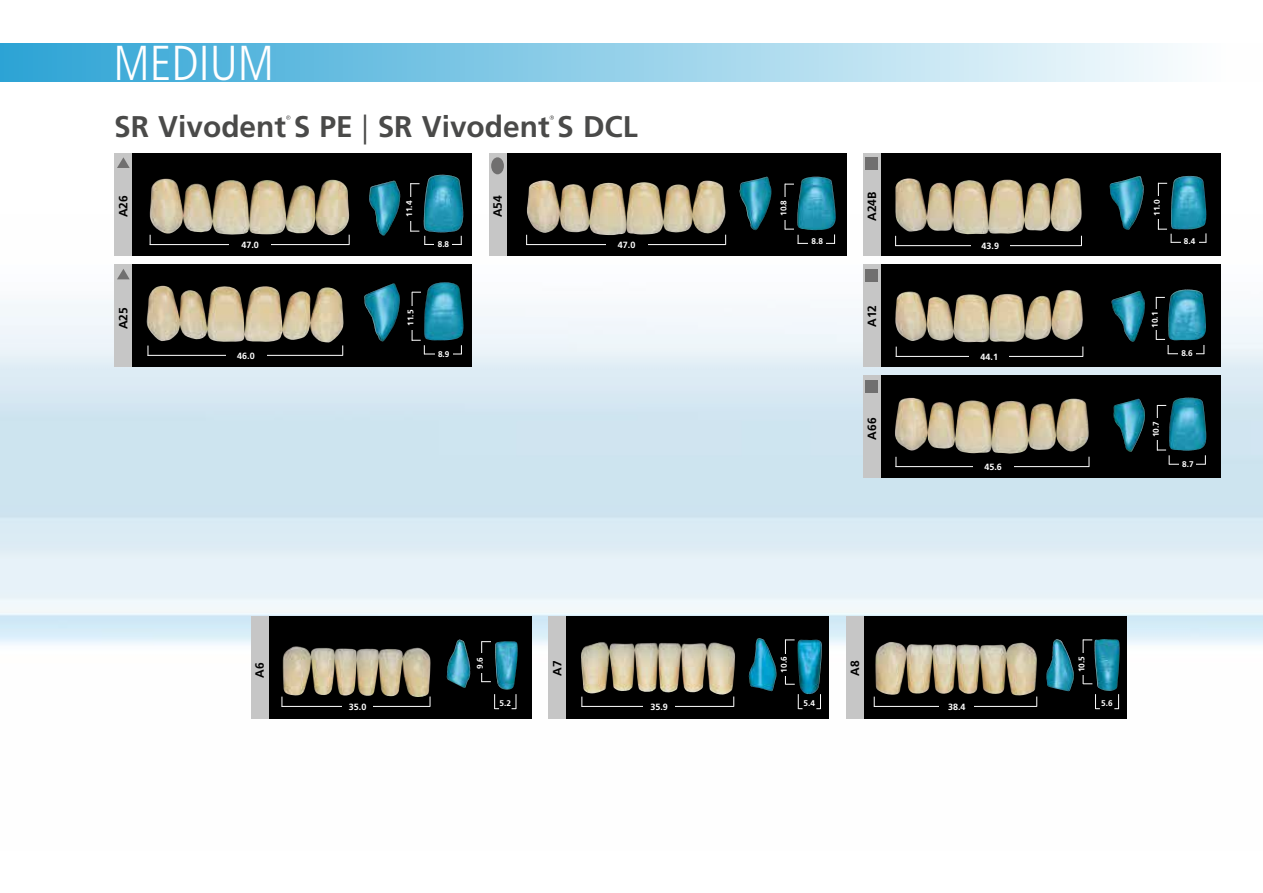
<style>
.page{position:relative;width:1263px;height:893px;background:#fff}
.page>*{position:absolute;margin:0;border:0;box-sizing:border-box;transform-origin:0 0}
.t1{font:300 condensed 49.05px "Frutiger";color:#fff}
.t2{font:700 29.85px "Frutiger";color:#4a4a49}
.t3{font:700 12px "Frutiger";color:#000}
.t4{font:700 9px "Frutiger";color:#fff}
.t5{font:700 8.25px "Frutiger";color:#fff}
.s1{font-weight:300}
</style>
<div class="page">
<img style="left:0;top:215px;width:1263px;height:504px">
<div style="left:0;top:43px;width:1263px;height:39px;background:linear-gradient(to right,#2ca3d5,#fff)"></div>
<hr style="left:1262px;top:43px;width:1px;height:39px;background:#2ba3d5">
<div style="left:863px;top:264px;width:357px;height:102px;background:#000"></div>
<img style="left:895px;top:290px;width:188px;height:52px">
<div style="left:489px;top:153px;width:357px;height:102px;background:#000"></div>
<img style="left:526px;top:180px;width:200px;height:55px">
<div style="left:489px;top:153px;width:17px;height:102px;background:#c6c6c6"></div>
<div style="left:863px;top:264px;width:17px;height:102px;background:#c6c6c6"></div>
<hr style="left:526px;top:244px;width:200px;height:1px;background:#fff">
<div style="left:606px;top:241px;width:41px;height:9px;background:#000"></div>
<hr style="left:896px;top:356px;width:187px;height:1px;background:#fff">
<div style="left:970px;top:353px;width:39px;height:9px;background:#000"></div>
<hr style="left:798px;top:243px;width:37px;height:1px;background:#fff">
<hr style="left:1168px;top:353px;width:36px;height:1px;background:#fff">
<img style="left:797px;top:177px;width:39px;height:53px">
<div style="left:809px;top:238px;width:17px;height:6px;background:#000"></div>
<img style="left:740px;top:177px;width:26px;height:45px">
<svg style="left:786px;top:229px;width:13px;height:15px"></svg>
<hr style="left:785px;top:184px;width:1px;height:46px;background:#fff">
<div style="left:780px;top:197px;width:9px;height:22px;background:#000"></div>
<div style="left:863px;top:153px;width:357px;height:102px;background:#000"></div>
<img style="left:895px;top:178px;width:187px;height:56px">
<div style="left:863px;top:153px;width:17px;height:102px;background:#c6c6c6"></div>
<hr style="left:895px;top:245px;width:186px;height:1px;background:#fff">
<div style="left:971px;top:242px;width:39px;height:9px;background:#000"></div>
<img style="left:1171px;top:176px;width:35px;height:53px">
<hr style="left:1171px;top:242px;width:35px;height:1px;background:#fff">
<div style="left:1181px;top:238px;width:17px;height:6px;background:#000"></div>
<img style="left:1109px;top:176px;width:29px;height:40px">
<svg style="left:1159px;top:229px;width:13px;height:14px"></svg>
<hr style="left:1158px;top:183px;width:1px;height:47px;background:#fff">
<div style="left:1154px;top:196px;width:9px;height:23px;background:#000"></div>
<img style="left:1168px;top:290px;width:33px;height:50px">
<div style="left:1178px;top:350px;width:17px;height:6px;background:#000"></div>
<img style="left:1111px;top:291px;width:28px;height:33px">
<svg style="left:1157px;top:339px;width:12px;height:15px"></svg>
<hr style="left:1156px;top:297px;width:1px;height:43px;background:#fff">
<div style="left:1151px;top:309px;width:9px;height:21px;background:#000"></div>
<div style="left:115px;top:153px;width:357px;height:102px;background:#000"></div>
<img style="left:149px;top:179px;width:200px;height:57px">
<div style="left:115px;top:153px;width:17px;height:102px;background:#c6c6c6"></div>
<hr style="left:150px;top:244px;width:199px;height:1px;background:#fff">
<div style="left:229px;top:241px;width:42px;height:9px;background:#000"></div>
<img style="left:424px;top:175px;width:39px;height:58px">
<img style="left:369px;top:181px;width:25px;height:54px">
<hr style="left:410px;top:183px;width:1px;height:49px;background:#fff">
<div style="left:406px;top:197px;width:9px;height:24px;background:#000"></div>
<hr style="left:424px;top:244px;width:38px;height:1px;background:#fff">
<svg style="left:410px;top:231px;width:15px;height:14px"></svg>
<div style="left:435px;top:241px;width:17px;height:6px;background:#000"></div>
<div style="left:863px;top:376px;width:357px;height:102px;background:#000"></div>
<img style="left:895px;top:398px;width:194px;height:56px">
<div style="left:863px;top:376px;width:17px;height:102px;background:#c6c6c6"></div>
<hr style="left:895px;top:466px;width:194px;height:1px;background:#fff">
<div style="left:973px;top:463px;width:40px;height:9px;background:#000"></div>
<img style="left:1169px;top:398px;width:33px;height:53px">
<img style="left:1113px;top:399px;width:24px;height:48px">
<hr style="left:1157px;top:405px;width:1px;height:46px;background:#fff">
<div style="left:1152px;top:418px;width:9px;height:22px;background:#000"></div>
<div style="left:251px;top:617px;width:280px;height:102px;background:#000"></div>
<img style="left:282px;top:646px;width:149px;height:51px">
<div style="left:251px;top:617px;width:17px;height:102px;background:#c6c6c6"></div>
<hr style="left:282px;top:706px;width:148px;height:1px;background:#fff">
<div style="left:342px;top:703px;width:31px;height:9px;background:#000"></div>
<img style="left:495px;top:641px;width:21px;height:49px">
<img style="left:447px;top:640px;width:12px;height:43px">
<hr style="left:481px;top:641px;width:1px;height:41px;background:#fff">
<div style="left:477px;top:653px;width:9px;height:20px;background:#000"></div>
<svg style="left:494px;top:694px;width:5px;height:15px"></svg>
<svg style="left:512px;top:694px;width:5px;height:15px"></svg>
<div style="left:548px;top:617px;width:281px;height:102px;background:#000"></div>
<img style="left:581px;top:642px;width:154px;height:53px">
<div style="left:548px;top:617px;width:18px;height:102px;background:#c6c6c6"></div>
<hr style="left:581px;top:706px;width:153px;height:1px;background:#fff">
<div style="left:643px;top:703px;width:32px;height:9px;background:#000"></div>
<img style="left:797px;top:640px;width:23px;height:54px">
<img style="left:749px;top:638px;width:27px;height:53px">
<hr style="left:785px;top:639px;width:1px;height:45px;background:#fff">
<div style="left:780px;top:654px;width:10px;height:21px;background:#000"></div>
<svg style="left:798px;top:694px;width:4px;height:15px"></svg>
<svg style="left:816px;top:694px;width:5px;height:15px"></svg>
<div style="left:846px;top:617px;width:281px;height:102px;background:#000"></div>
<img style="left:875px;top:642px;width:162px;height:54px">
<div style="left:846px;top:617px;width:18px;height:102px;background:#c6c6c6"></div>
<hr style="left:874px;top:706px;width:163px;height:1px;background:#fff">
<div style="left:940px;top:703px;width:34px;height:9px;background:#000"></div>
<img style="left:1094px;top:639px;width:25px;height:52px">
<img style="left:1046px;top:640px;width:24px;height:51px">
<hr style="left:1083px;top:639px;width:1px;height:45px;background:#fff">
<div style="left:1078px;top:654px;width:9px;height:21px;background:#000"></div>
<svg style="left:1095px;top:694px;width:5px;height:15px"></svg>
<svg style="left:1114px;top:694px;width:5px;height:15px"></svg>
<svg style="left:286px;top:115px;width:4px;height:5px"></svg>
<svg style="left:550px;top:115px;width:4px;height:5px"></svg>
<div style="left:865px;top:157px;width:13px;height:13px;background:#706f6f"></div>
<div style="left:865px;top:269px;width:13px;height:12px;background:#706f6f"></div>
<div style="left:865px;top:381px;width:13px;height:12px;background:#706f6f"></div>
<div style="left:491px;top:157px;width:13px;height:17px;background:#706f6f;border-radius:50%"></div>
<svg style="left:117px;top:157px;width:13px;height:11px"></svg>
<div style="left:115px;top:264px;width:357px;height:102px;background:#000"></div>
<img style="left:146px;top:285px;width:198px;height:58px">
<div style="left:115px;top:264px;width:17px;height:102px;background:#c6c6c6"></div>
<hr style="left:147px;top:355px;width:196px;height:1px;background:#fff">
<div style="left:226px;top:352px;width:40px;height:9px;background:#000"></div>
<img style="left:424px;top:282px;width:36px;height:58px">
<img style="left:364px;top:284px;width:28px;height:24px">
<hr style="left:424px;top:354px;width:38px;height:1px;background:#fff">
<div style="left:435px;top:351px;width:18px;height:8px;background:#000"></div>
<svg style="left:413px;top:340px;width:12px;height:14px"></svg>
<hr style="left:412px;top:292px;width:1px;height:49px;background:#fff">
<div style="left:407px;top:306px;width:9px;height:24px;background:#000"></div>
<svg style="left:117px;top:269px;width:13px;height:10px"></svg>
<hr style="left:1169px;top:464px;width:37px;height:1px;background:#fff">
<svg style="left:1157px;top:450px;width:13px;height:14px"></svg>
<div style="left:1179px;top:461px;width:17px;height:6px;background:#000"></div>
<h1 class="t1" style="left:113px;top:35px;width:162px">MEDIUM</h1>
<h2 class="t2" style="left:114px;top:109px;width:525px">SR Vivodent S PE <span class="s1">|</span> SR Vivodent S DCL</h2>
<h3 class="t3" style="left:116px;top:217px;width:24px;rotate:-90deg">A26</h3>
<p class="t5" style="left:404px;top:217px;width:18px;rotate:-90deg">11.4</p>
<h3 class="t3" style="left:491px;top:217px;width:24px;rotate:-90deg">A54</h3>
<p class="t5" style="left:779px;top:216px;width:18px;rotate:-90deg">10.8</p>
<h3 class="t3" style="left:865px;top:221px;width:31px;rotate:-90deg">A24B</h3>
<p class="t5" style="left:1152px;top:216px;width:18px;rotate:-90deg">11.0</p>
<p class="t4" style="left:241px;top:239px;width:19px">47.0</p>
<p class="t5" style="left:438px;top:239px;width:13px">8.8</p>
<p class="t4" style="left:618px;top:239px;width:19px">47.0</p>
<p class="t5" style="left:811px;top:236px;width:13px">8.8</p>
<p class="t4" style="left:982px;top:240px;width:19px">43.9</p>
<p class="t5" style="left:1184px;top:236px;width:13px">8.4</p>
<h3 class="t3" style="left:116px;top:329px;width:24px;rotate:-90deg">A25</h3>
<p class="t5" style="left:406px;top:326px;width:18px;rotate:-90deg">11.5</p>
<h3 class="t3" style="left:865px;top:327px;width:24px;rotate:-90deg">A12</h3>
<p class="t5" style="left:1150px;top:328px;width:18px;rotate:-90deg">10.1</p>
<p class="t4" style="left:237px;top:350px;width:19px">46.0</p>
<p class="t5" style="left:438px;top:349px;width:13px">8.9</p>
<p class="t4" style="left:980px;top:351px;width:19px">44.1</p>
<p class="t5" style="left:1181px;top:349px;width:13px">8.6</p>
<h3 class="t3" style="left:865px;top:440px;width:24px;rotate:-90deg">A66</h3>
<p class="t5" style="left:1151px;top:437px;width:18px;rotate:-90deg">10.7</p>
<p class="t4" style="left:984px;top:461px;width:19px">45.6</p>
<p class="t5" style="left:1182px;top:459px;width:13px">8.7</p>
<h3 class="t3" style="left:252px;top:678px;width:17px;rotate:-90deg">A6</h3>
<p class="t5" style="left:475px;top:669px;width:13px;rotate:-90deg">9.6</p>
<h3 class="t3" style="left:550px;top:676px;width:17px;rotate:-90deg">A7</h3>
<p class="t5" style="left:779px;top:673px;width:18px;rotate:-90deg">10.6</p>
<h3 class="t3" style="left:848px;top:676px;width:17px;rotate:-90deg">A8</h3>
<p class="t5" style="left:1077px;top:672px;width:18px;rotate:-90deg">10.5</p>
<p class="t4" style="left:349px;top:701px;width:19px">35.0</p>
<p class="t5" style="left:500px;top:698px;width:13px">5.2</p>
<p class="t4" style="left:650px;top:701px;width:19px">35.9</p>
<p class="t5" style="left:804px;top:698px;width:13px">5.4</p>
<p class="t4" style="left:948px;top:701px;width:19px">38.4</p>
<p class="t5" style="left:1101px;top:698px;width:13px">5.6</p>
</div>
